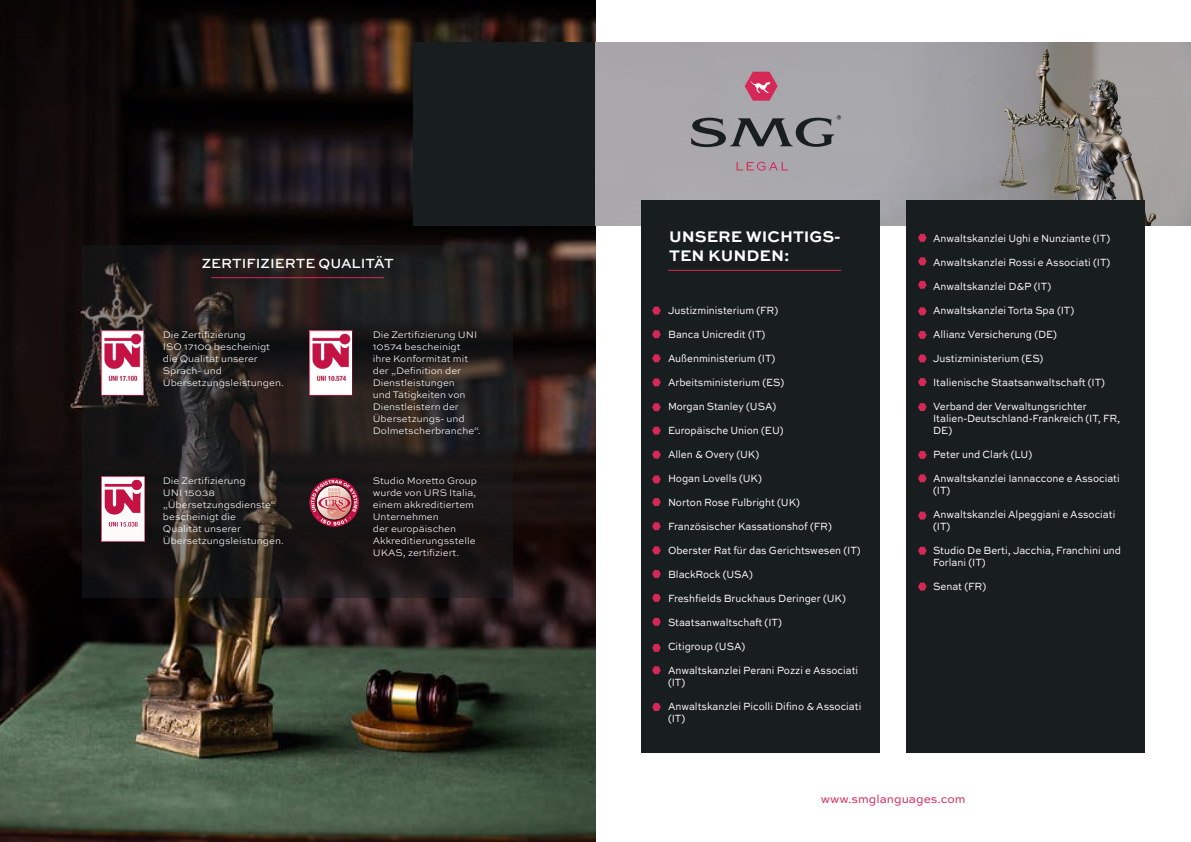
<style>
.page{position:relative;width:1191px;height:842px;background:#fff}
.page>*{position:absolute;margin:0;border:0;box-sizing:border-box;transform-origin:0 0}
.t1{font:700 16.2px/19.4px "Sweet Sans Pro";color:#fff}
.t2{font:500 14px "Sweet Sans Pro";color:#fff}
.t3{font:12px "Sweet Sans Pro";color:#d62856}
.t4{font:11px/12px "Sweet Sans Pro";color:#fff;scale:.9 1}
.t5{font:300 10px/12px "Sweet Sans Pro";color:#fff}
</style>
<div class="page">
<img style="left:0;top:0;width:595px;height:842px">
<svg style="left:82px;top:245px;width:431px;height:352px;background:#211d1c"></svg>
<div style="left:413px;top:43px;width:778px;height:183px;background:#181d20"></div>
<img style="left:595px;top:43px;width:596px;height:183px">
<div style="left:906px;top:200px;width:238px;height:553px;background:#181d20"></div>
<div style="left:641px;top:200px;width:238px;height:553px;background:#181d20"></div>
<svg style="left:918px;top:234px;width:8px;height:8px"></svg>
<svg style="left:918px;top:257px;width:8px;height:8px"></svg>
<svg style="left:918px;top:281px;width:8px;height:8px"></svg>
<svg style="left:918px;top:307px;width:8px;height:8px"></svg>
<svg style="left:918px;top:331px;width:8px;height:8px"></svg>
<svg style="left:918px;top:355px;width:8px;height:7px"></svg>
<svg style="left:918px;top:378px;width:8px;height:8px"></svg>
<svg style="left:918px;top:403px;width:8px;height:8px"></svg>
<svg style="left:918px;top:451px;width:8px;height:8px"></svg>
<svg style="left:918px;top:474px;width:8px;height:8px"></svg>
<svg style="left:918px;top:512px;width:8px;height:7px"></svg>
<svg style="left:918px;top:547px;width:8px;height:8px"></svg>
<svg style="left:918px;top:583px;width:8px;height:7px"></svg>
<svg style="left:652px;top:307px;width:9px;height:7px"></svg>
<svg style="left:652px;top:330px;width:9px;height:8px"></svg>
<svg style="left:652px;top:354px;width:9px;height:8px"></svg>
<svg style="left:652px;top:378px;width:9px;height:8px"></svg>
<svg style="left:652px;top:403px;width:9px;height:8px"></svg>
<svg style="left:652px;top:427px;width:9px;height:8px"></svg>
<svg style="left:652px;top:451px;width:9px;height:8px"></svg>
<svg style="left:652px;top:475px;width:9px;height:8px"></svg>
<svg style="left:652px;top:498px;width:9px;height:8px"></svg>
<svg style="left:652px;top:522px;width:9px;height:8px"></svg>
<svg style="left:652px;top:546px;width:9px;height:8px"></svg>
<svg style="left:652px;top:570px;width:9px;height:8px"></svg>
<svg style="left:652px;top:594px;width:9px;height:8px"></svg>
<svg style="left:652px;top:618px;width:9px;height:8px"></svg>
<svg style="left:652px;top:644px;width:9px;height:8px"></svg>
<svg style="left:652px;top:666px;width:9px;height:8px"></svg>
<svg style="left:652px;top:703px;width:9px;height:8px"></svg>
<hr style="left:668px;top:270px;width:173px;height:1px;background:#d62856">
<svg style="left:691px;top:115px;width:150px;height:32px"></svg>
<svg style="left:744px;top:72px;width:33px;height:29px"></svg>
<svg style="left:736px;top:162px;width:52px;height:9px"></svg>
<hr style="left:211px;top:277px;width:173px;height:1px;background:#d62856">
<img style="left:101px;top:330px;width:43px;height:65px">
<img style="left:310px;top:330px;width:42px;height:65px">
<img style="left:101px;top:476px;width:44px;height:66px">
<img style="left:310px;top:478px;width:48px;height:49px">
<p class="t2" style="left:202px;top:253px;width:193px">ZERTIFIZIERTE QUALITÄT</p>
<p class="t5" style="left:163px;top:328px;width:84px">Die Zertifizierung</p>
<p class="t5" style="left:163px;top:340px;width:109px">ISO 17100 bescheinigt</p>
<p class="t5" style="left:163px;top:352px;width:96px">die Qualität unserer<br>Sprach- und</p>
<p class="t5" style="left:163px;top:376px;width:122px">Übersetzungsleistungen.</p>
<p class="t5" style="left:373px;top:328px;width:109px">Die Zertifizierung UNI<br>10574 bescheinigt ihre Konformität mit der „Definition der<br>Dienstleistungen<br>und Tätigkeiten von<br>Dienstleistern der<br>Übersetzungs- und<br>Dolmetscherbranche“.</p>
<p class="t5" style="left:163px;top:474px;width:122px">Die Zertifizierung<br>UNI 15038 „Übersetzungsdienste“ bescheinigt die<br>Qualität unserer<br>Übersetzungsleistungen.</p>
<p class="t5" style="left:373px;top:474px;width:106px">Studio Moretto Group wurde von URS Italia, einem akkreditiertem<br>Unternehmen<br>der europäischen<br>Akkreditierungsstelle<br>UKAS, zertifiziert.</p>
<p class="t1" style="left:669px;top:225px;width:173px">UNSERE WICHTIGS-<br>TEN KUNDEN:</p>
<p class="t4" style="left:668px;top:304px;width:124px">Justizministerium (FR)</p>
<p class="t4" style="left:668px;top:328px;width:110px">Banca Unicredit (IT)</p>
<p class="t4" style="left:668px;top:352px;width:121px">Außenministerium (IT)</p>
<p class="t4" style="left:668px;top:376px;width:130px">Arbeitsministerium (ES)</p>
<p class="t4" style="left:668px;top:400px;width:122px">Morgan Stanley (USA)</p>
<p class="t4" style="left:668px;top:424px;width:130px">Europäische Union (EU)</p>
<p class="t4" style="left:668px;top:448px;width:103px">Allen &amp; Overy (UK)</p>
<p class="t4" style="left:668px;top:472px;width:106px">Hogan Lovells (UK)</p>
<p class="t4" style="left:668px;top:496px;width:148px">Norton Rose Fulbright (UK)</p>
<p class="t4" style="left:668px;top:520px;width:183px">Französischer Kassationshof (FR)</p>
<p class="t4" style="left:668px;top:544px;width:216px">Oberster Rat für das Gerichtswesen (IT)</p>
<p class="t4" style="left:668px;top:568px;width:96px">BlackRock (USA)</p>
<p class="t4" style="left:668px;top:592px;width:199px">Freshfields Bruckhaus Deringer (UK)</p>
<p class="t4" style="left:668px;top:616px;width:128px">Staatsanwaltschaft (IT)</p>
<p class="t4" style="left:668px;top:640px;width:87px">Citigroup (USA)</p>
<p class="t4" style="left:668px;top:664px;width:213px">Anwaltskanzlei Perani Pozzi e Associati (IT)</p>
<p class="t4" style="left:668px;top:700px;width:216px">Anwaltskanzlei Picolli Difino &amp; Associati (IT)</p>
<p class="t4" style="left:933px;top:232px;width:198px">Anwaltskanzlei Ughi e Nunziante (IT)</p>
<p class="t4" style="left:933px;top:256px;width:198px">Anwaltskanzlei Rossi e Associati (IT)</p>
<p class="t4" style="left:933px;top:280px;width:133px">Anwaltskanzlei D&amp;P (IT)</p>
<p class="t4" style="left:933px;top:304px;width:158px">Anwaltskanzlei Torta Spa (IT)</p>
<p class="t4" style="left:933px;top:328px;width:139px">Allianz Versicherung (DE)</p>
<p class="t4" style="left:933px;top:352px;width:124px">Justizministerium (ES)</p>
<p class="t4" style="left:933px;top:376px;width:192px">Italienische Staatsanwaltschaft (IT)</p>
<p class="t4" style="left:933px;top:400px;width:172px">Verband der Verwaltungsrichter</p>
<p class="t4" style="left:933px;top:412px;width:209px">Italien-Deutschland-Frankreich (IT, FR,<br>DE)</p>
<p class="t4" style="left:933px;top:448px;width:111px">Peter und Clark (LU)</p>
<p class="t4" style="left:933px;top:472px;width:209px">Anwaltskanzlei Iannaccone e Associati (IT)</p>
<p class="t4" style="left:933px;top:508px;width:204px">Anwaltskanzlei Alpeggiani e Associati (IT)</p>
<p class="t4" style="left:933px;top:544px;width:210px">Studio De Berti, Jacchia, Franchini und<br>Forlani (IT)</p>
<p class="t4" style="left:933px;top:580px;width:60px">Senat (FR)</p>
<p class="t3" style="left:820px;top:790px;width:146px">www.smglanguages.com</p>
</div>
